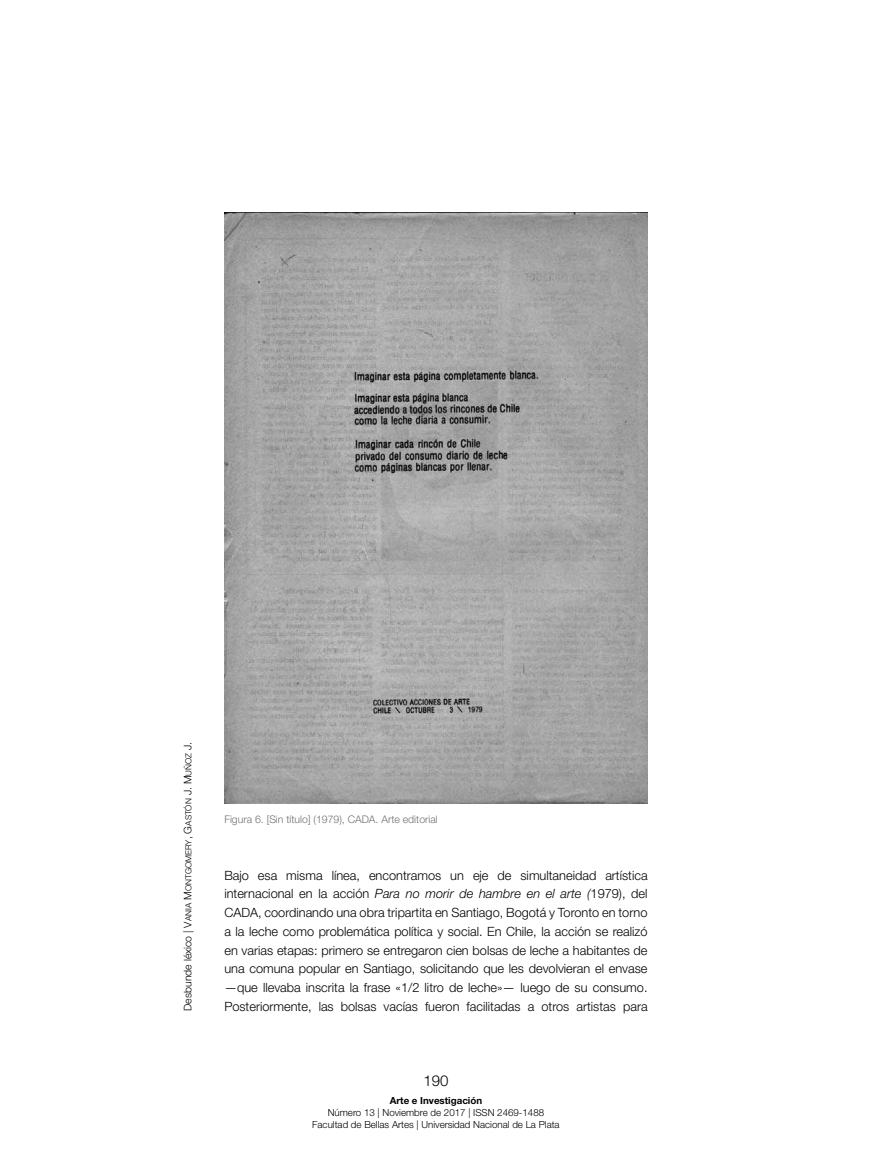
<style>
.page{position:relative;width:872px;height:1170px;background:#fff}
.page>*{position:absolute;margin:0;border:0;box-sizing:border-box;transform-origin:0 0}
.t1{font:300 15px "Helvetica Neue LT Std";color:#000}
.t2{font:300 12.75px/18.8px "Helvetica Neue LT Std";color:#000;text-align:justify}
.t3{font:300 10.5px "Helvetica Neue LT Std";color:#707172}
.t4{font:300 9.75px/11.7px "Helvetica Neue LT Std";color:#000;text-align:center}
.t5{font:700 9.75px "Helvetica Neue LT Std";color:#000}
.t6{font:8.4px "Helvetica Neue LT Std Lt SC800";color:#000}
.s1{font-family:"Helvetica Neue LT Std";font-weight:300;font-size:10.5px}
.s2{font-size:10.5px}
.s3{font-style:italic}
</style>
<div class="page">
<img style="left:224px;top:213px;width:423px;height:590px">
<p class="t6" style="left:183px;top:1010px;width:270px;rotate:-90deg"><span class="s1">Desbunde léxico |</span> <span class="s2">V</span>ania <span class="s2">M</span>ontgomery<span class="s2">, G</span>astón <span class="s2">J. M</span>uñoz <span class="s2">J.</span></p>
<p class="t3" style="left:224px;top:813px;width:215px">Figura 6. [Sin título] (1979), CADA. Arte editorial</p>
<p class="t2" style="left:224px;top:865px;width:425px">Bajo esa misma línea, encontramos un eje de simultaneidad artística internacional en la acción <span class="s3">Para no morir de hambre en el arte (</span>1979), del CADA, coordinando una obra tripartita en Santiago, Bogotá y Toronto en torno a la leche como problemática política y social. En Chile, la acción se realizó en varias etapas: primero se entregaron cien bolsas de leche a habitantes de una comuna popular en Santiago, solicitando que les devolvieran el envase —que llevaba inscrita la frase «1/2 litro de leche»— luego de su consumo.<br>Posteriormente, las bolsas vacías fueron facilitadas a otros artistas para</p>
<p class="t1" style="left:423px;top:1071px;width:27px">190</p>
<p class="t5" style="left:390px;top:1094px;width:94px">Arte e Investigación</p>
<p class="t4" style="left:312px;top:1106px;width:249px">Número 13 | Noviembre de 2017 | ISSN 2469-1488<br>Facultad de Bellas Artes | Universidad Nacional de La Plata</p>
</div>
